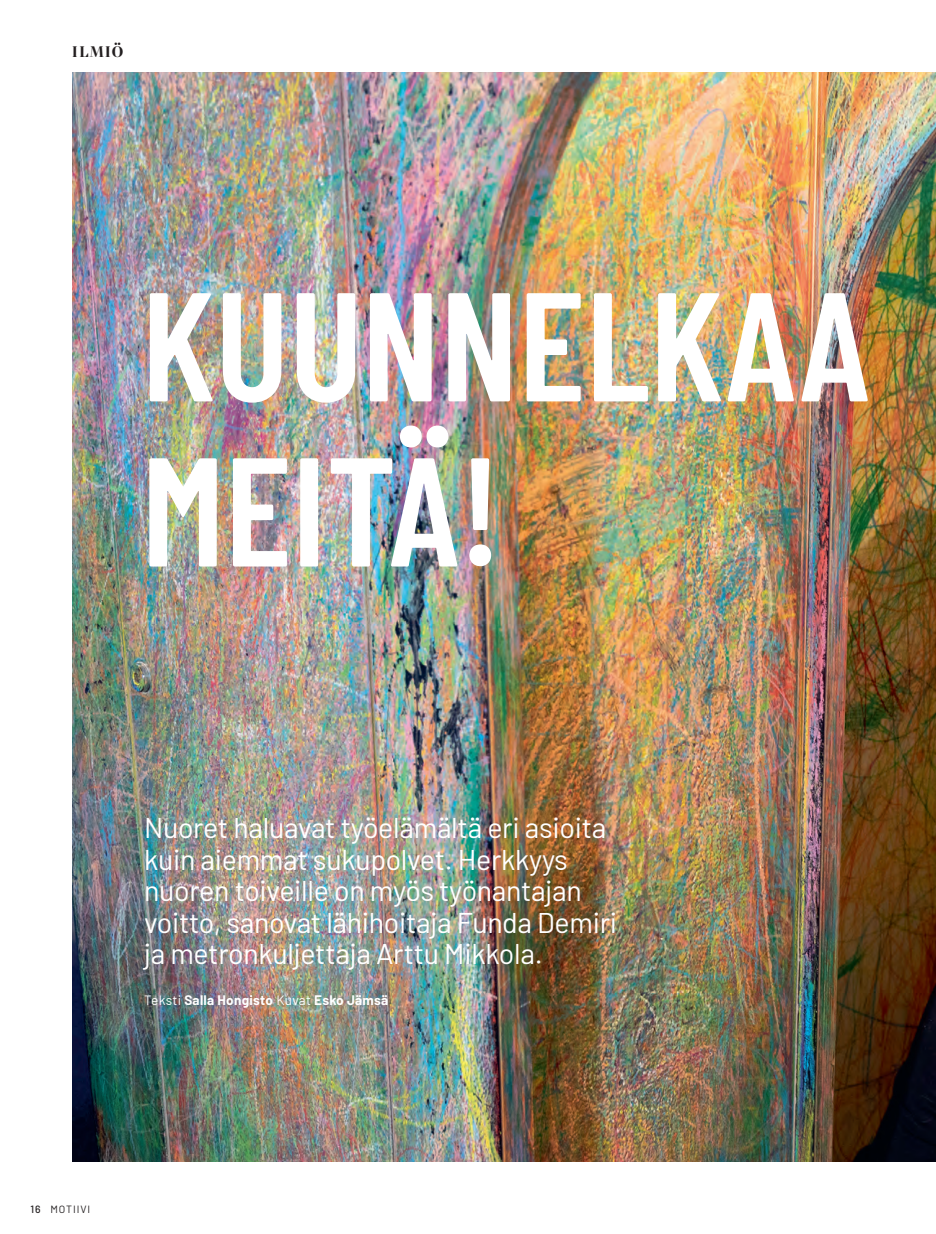
<style>
.page{position:relative;width:936px;height:1234px;background:#fff}
.page>*{position:absolute;margin:0;border:0;box-sizing:border-box;transform-origin:0 0}
.H1_otsikko_iso{font:600 154.5px/165px "Barlow Condensed";color:#fff}
.P_ingressi_iso{font:28.5px/31.5px "Barlow";letter-spacing:-.01em;color:#fff}
.P_palstan_nimi{font:700 16.5px "Mixta Pro";letter-spacing:.075em;color:#231f20}
.P_tekijät{font:700 13.5px "Barlow";letter-spacing:.02em;color:#fff}
.t1{font:10.5px "Barlow";letter-spacing:.09em;color:#231f20}
.s1{font-weight:400}
.s2{font-weight:500}
</style>
<div class="page">
<img style="left:72px;top:72px;width:863px;height:1089px">
<p class="P_palstan_nimi" style="left:72px;top:42px;width:53px">ILMIÖ</p>
<p class="H1_otsikko_iso" style="left:141px;top:253px;width:729px">KUUNNELKAA<br>MEITÄ!</p>
<p class="P_ingressi_iso" style="left:144px;top:809px;width:474px">Nuoret haluavat työelämältä eri asioita kuin aiemmat sukupolvet. Herkkyys nuoren toiveille on myös työnantajan voitto, sanovat lähihoitaja Funda Demiri ja metronkuljettaja Arttu Mikkola.</p>
<p class="P_tekijät" style="left:144px;top:989px;width:245px"><span class="s1">Teksti</span> Salla Hongisto <span class="s1">Kuvat</span> Esko Jämsä</p>
<p class="t1" style="left:30px;top:1201px;width:61px"><span class="s2">16</span> MOTIIVI</p>
</div>
